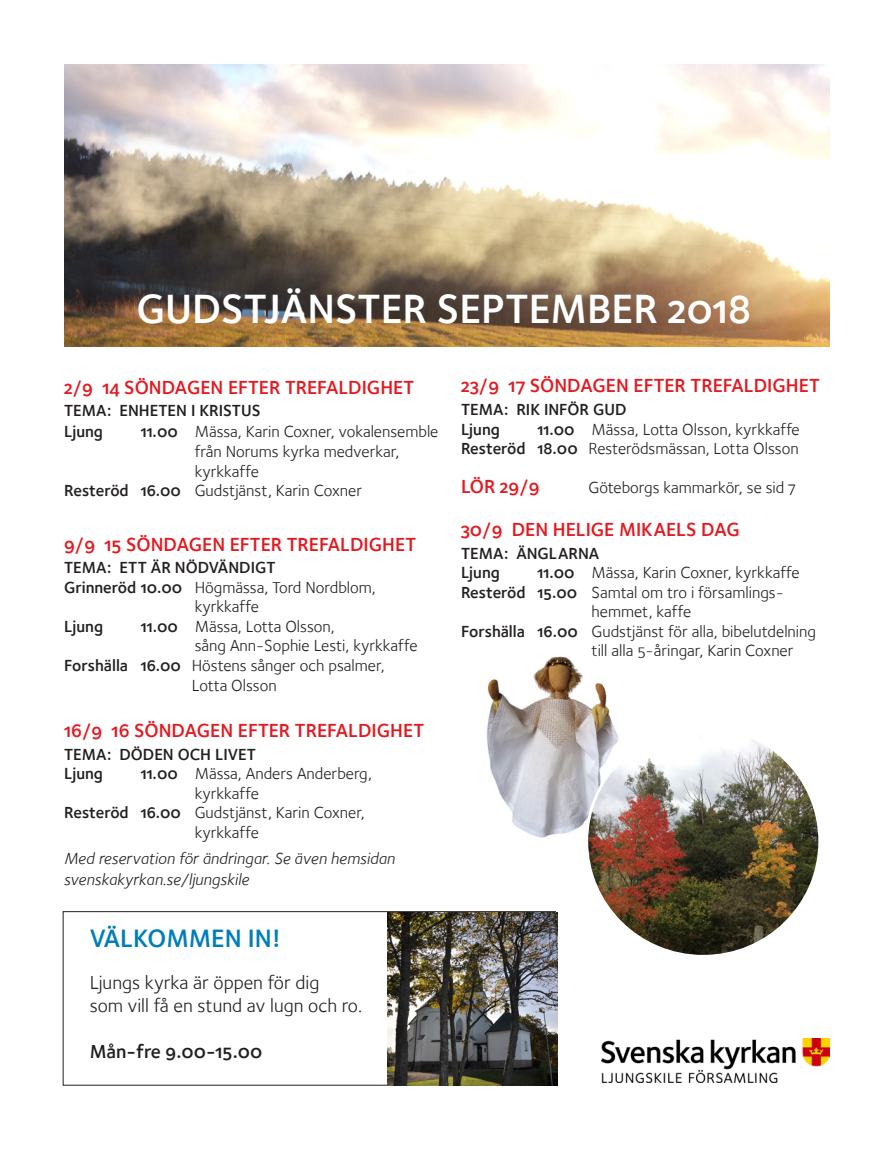
<style>
.page{position:relative;width:893px;height:1149px;background:#fff}
.page>*{position:absolute;margin:0;border:0;box-sizing:border-box;transform-origin:0 0}
.t1{font:42px "Foundry Sterling Demi OSF";color:#fff}
.t2{font:25.8px "Foundry Sterling Demi OSF";color:#007dbb}
.t3{font:19.5px "Foundry Sterling Demi OSF";color:#e21a21}
.t4{font:19.35px/23.2px "Foundry Sterling Book OSF";color:#231f20}
.t5{font:19.35px "Foundry Sterling Demi OSF";color:#231f20}
.t6{font:16.5px/19.5px "Foundry Sterling Book OSF";color:#231f20}
.t7{font:16.5px/19.5px "Foundry Sterling Demi OSF";color:#231f20}
.t8{font:16.5px/21.6px "Foundry Sterling Book Italic OSF";color:#231f20}
.s1{font-family:"Foundry Sterling Demi OSF"}
</style>
<div class="page">
<img style="left:601px;top:1038px;width:228px;height:44px">
<img style="left:64px;top:65px;width:766px;height:281px">
<div style="left:63px;top:911px;width:493px;height:174px;border:1px solid #231f20"></div>
<img style="left:387px;top:912px;width:170px;height:172px">
<img style="left:486px;top:656px;width:128px;height:182px">
<img style="left:587px;top:726px;width:230px;height:227px">
<h1 class="t1" style="left:136px;top:283px;width:616px">GUDSTJÄNSTER SEPTEMBER 2018</h1>
<p class="t3" style="left:64px;top:375px;width:352px">2/9 14 SÖNDAGEN EFTER TREFALDIGHET</p>
<p class="t7" style="left:64px;top:399px;width:198px;line-height:21px">TEMA: ENHETEN I KRISTUS<br>Ljung</p>
<p class="t6" style="left:141px;top:421px;width:299px"><span class="s1">11.00</span> Mässa, Karin Coxner, vokalensemble</p>
<p class="t6" style="left:195px;top:441px;width:206px">från Norums kyrka medverkar,</p>
<p class="t6" style="left:195px;top:461px;width:66px">kyrkkaffe</p>
<p class="t6" style="left:64px;top:481px;width:299px"><span class="s1">Resteröd 16.00</span> Gudstjänst, Karin Coxner</p>
<p class="t3" style="left:64px;top:532px;width:353px">9/9 15 SÖNDAGEN EFTER TREFALDIGHET</p>
<p class="t7" style="left:64px;top:557px;width:213px">TEMA: ETT ÄR NÖDVÄNDIGT</p>
<p class="t6" style="left:195px;top:577px;width:183px;text-indent:-131px"><span class="s1">Grinneröd 10.00</span> Högmässa, Tord Nordblom, kyrkkaffe</p>
<p class="t7" style="left:64px;top:616px;width:40px">Ljung</p>
<p class="t6" style="left:141px;top:616px;width:196px"><span class="s1">11.00</span> Mässa, Lotta Olsson,</p>
<p class="t6" style="left:195px;top:636px;width:224px">sång Ann-Sophie Lesti, kyrkkaffe</p>
<p class="t6" style="left:64px;top:655px;width:322px"><span class="s1">Forshälla 16.00</span> Höstens sånger och psalmer,</p>
<p class="t6" style="left:192px;top:675px;width:87px">Lotta Olsson</p>
<p class="t3" style="left:64px;top:719px;width:362px">16/9 16 SÖNDAGEN EFTER TREFALDIGHET</p>
<p class="t7" style="left:64px;top:744px;width:193px">TEMA: DÖDEN OCH LIVET<br>Ljung</p>
<p class="t6" style="left:141px;top:763px;width:233px"><span class="s1">11.00</span> Mässa, Anders Anderberg,</p>
<p class="t6" style="left:195px;top:783px;width:66px">kyrkkaffe</p>
<p class="t6" style="left:64px;top:802px;width:302px"><span class="s1">Resteröd 16.00</span> Gudstjänst, Karin Coxner,</p>
<p class="t6" style="left:195px;top:822px;width:66px">kyrkkaffe</p>
<p class="t8" style="left:64px;top:847px;width:332px">Med reservation för ändringar. Se även hemsidan svenskakyrkan.se/ljungskile</p>
<h2 class="t2" style="left:90px;top:922px;width:193px">VÄLKOMMEN IN!</h2>
<p class="t4" style="left:90px;top:970px;width:274px">Ljungs kyrka är öppen för dig<br>som vill få en stund av lugn och ro.</p>
<p class="t5" style="left:90px;top:1040px;width:174px">Mån-fre 9.00-15.00</p>
<p class="t3" style="left:461px;top:374px;width:360px">23/9 17 SÖNDAGEN EFTER TREFALDIGHET</p>
<p class="t7" style="left:461px;top:399px;width:167px">TEMA: RIK INFÖR GUD<br>Ljung</p>
<p class="t6" style="left:461px;top:419px;width:340px;text-align:right"><span class="s1">11.00</span> Mässa, Lotta Olsson, kyrkkaffe<br><span class="s1">Resteröd 18.00</span> Resterödsmässan, Lotta Olsson</p>
<p class="t3" style="left:461px;top:475px;width:80px">LÖR 29/9</p>
<p class="t6" style="left:589px;top:477px;width:208px">Göteborgs kammarkör, se sid 7</p>
<p class="t3" style="left:461px;top:517px;width:280px">30/9 DEN HELIGE MIKAELS DAG</p>
<p class="t7" style="left:461px;top:543px;width:140px">TEMA: ÄNGLARNA<br>Ljung</p>
<p class="t6" style="left:538px;top:562px;width:264px"><span class="s1">11.00</span> Mässa, Karin Coxner, kyrkkaffe</p>
<p class="t6" style="left:461px;top:582px;width:324px"><span class="s1">Resteröd 15.00</span> Samtal om tro i församlings-</p>
<p class="t6" style="left:592px;top:601px;width:101px">hemmet, kaffe</p>
<p class="t6" style="left:461px;top:621px;width:357px"><span class="s1">Forshälla 16.00</span> Gudstjänst för alla, bibelutdelning</p>
<p class="t6" style="left:592px;top:640px;width:203px">till alla 5-åringar, Karin Coxner</p>
</div>
